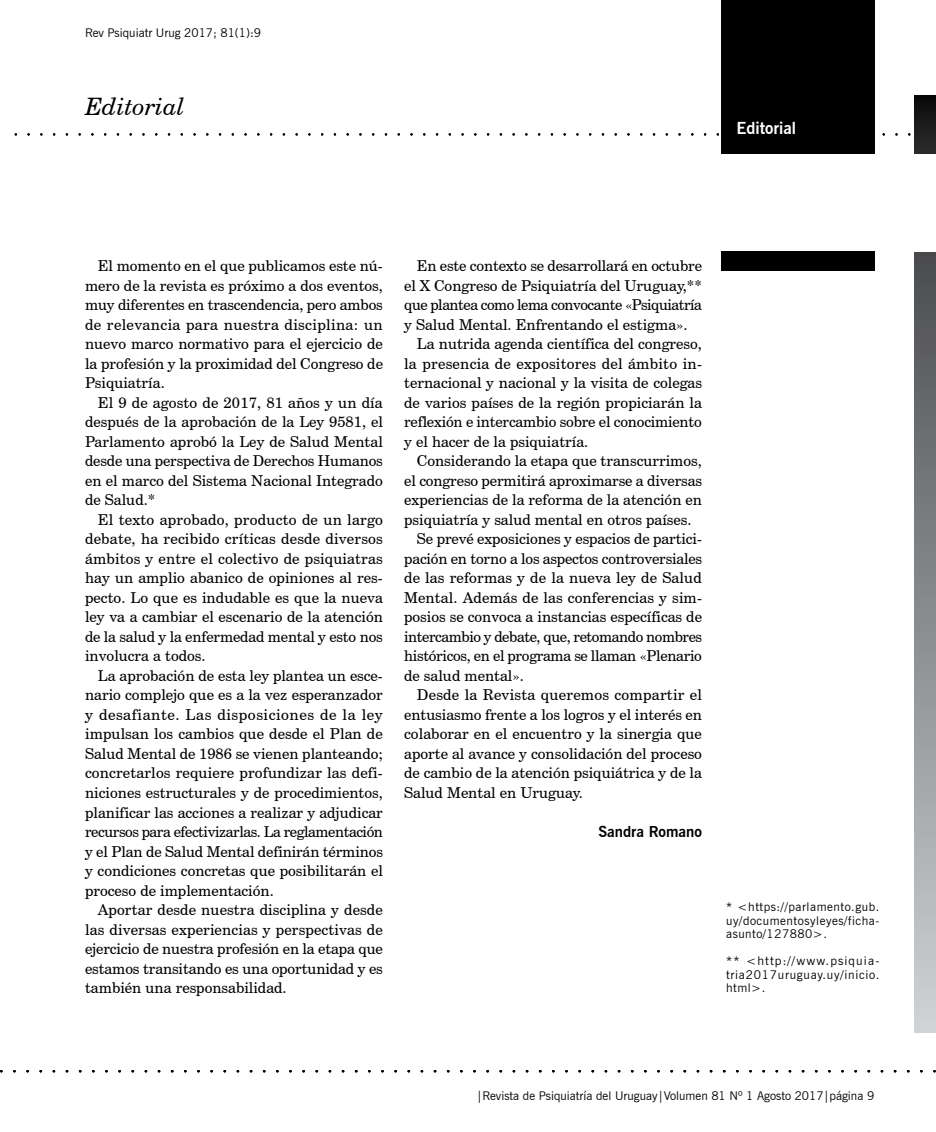
<style>
.page{position:relative;width:936px;height:1132px;background:#fff}
.page>*{position:absolute;margin:0;border:0;box-sizing:border-box;transform-origin:0 0}
.t1{font:italic 24px "Century Schoolbook BT";color:#000}
.t2{font:700 16.5px "News Gothic BT";color:#fff}
.t3{font:15px/19.5px "Century Schoolbook BT";color:#000;text-align:justify}
.t4{font:15px "Century Schoolbook BT";letter-spacing:-.03em;color:#000}
.t5{font:15px "Century Schoolbook BT";letter-spacing:-.02em;color:#000}
.t6{font:15px "Century Schoolbook BT";letter-spacing:-.025em;color:#000}
.t7{font:700 15px "News Gothic BT";color:#000}
.t8{font:12px/13.5px "News Gothic BT";letter-spacing:.04em;color:#000;text-align:justify}
.t9{font:12px "News Gothic BT";color:#000}
</style>
<div class="page">
<div style="left:721px;top:251px;width:153px;height:20px;background:#000"></div>
<svg style="left:914px;top:95px;width:21px;height:936px;background:#858789"></svg>
<div style="left:721px;top:0;width:153px;height:154px;background:#000"></div>
<div style="left:903px;top:154px;width:32px;height:97px;background:#fff"></div>
<p class="t9" style="left:85px;top:25px;width:177px">Rev Psiquiatr Urug 2017; 81(1):9</p>
<h1 class="t1" style="left:85px;top:91px;width:101px">Editorial</h1>
<p class="t2" style="left:736px;top:118px;width:87px">Inform ción</p>
<p class="t2" style="left:736px;top:118px;width:61px">Editorial</p>
<p class="t3" style="left:85px;top:256px;width:299px;text-indent:13px">El momento en el que publicamos este nú&shy;mero de la revista es próximo a dos eventos, muy diferentes en trascendencia, pero ambos de relevancia para nuestra disciplina: un nuevo marco normativo para el ejercicio de la profesión y la proximidad del Congreso de Psiquiatría.</p>
<p class="t3" style="left:85px;top:392px;width:299px;text-indent:13px">El 9 de agosto de 2017, 81 años y un día después de la aprobación de la Ley 9581, el Parlamento aprobó la Ley de Salud Mental desde una perspectiva de Derechos Humanos en el marco del Sistema Nacional Integrado de Salud.*</p>
<p class="t3" style="left:85px;top:509px;width:299px;text-indent:13px">El texto aprobado, producto de un largo debate, ha recibido críticas desde diversos ámbitos y entre el colectivo de psiquiatras hay un amplio abanico de opiniones al res&shy;pecto. Lo que es indudable es que la nueva ley va a cambiar el escenario de la atención de la salud y la enfermedad mental y esto nos involucra a todos.</p>
<p class="t3" style="left:85px;top:665px;width:299px;text-indent:13px">La aprobación de esta ley plantea un esce&shy;nario complejo que es a la vez esperanzador y desafiante. Las disposiciones de la ley impulsan los cambios que desde el Plan de Salud Mental de 1986 se vienen planteando; concretarlos requiere profundizar las defi&shy;niciones estructurales y de procedimientos, planificar las acciones a realizar y adjudicar recursos para efectivizarlas. La reglamentación y el Plan de Salud Mental definirán términos y condiciones concretas que posibilitarán el proceso de implementación.</p>
<p class="t3" style="left:85px;top:899px;width:299px;text-indent:13px">Aportar desde nuestra disciplina y desde las diversas experiencias y perspectivas de ejercicio de nuestra profesión en la etapa que estamos transitando es una oportunidad y es también una responsabilidad.</p>
<p class="t3" style="left:417px;top:256px;width:286px">En este contexto se desarrollará en octubre</p>
<p class="t3" style="left:404px;top:275px;width:299px">el X Congreso de Psiquiatría del Uruguay,**</p>
<p class="t4" style="left:404px;top:295px;width:299px">que plantea como lema convocante «Psiquiatría</p>
<p class="t3" style="left:404px;top:314px;width:285px">y Salud Mental. Enfrentando el estigma».</p>
<p class="t3" style="left:417px;top:334px;width:286px">La nutrida agenda científica del congreso,</p>
<p class="t3" style="left:404px;top:353px;width:299px">la presencia de expositores del ámbito in-</p>
<p class="t3" style="left:404px;top:373px;width:299px">ternacional y nacional y la visita de colegas</p>
<p class="t3" style="left:404px;top:392px;width:299px">de varios países de la región propiciarán la</p>
<p class="t3" style="left:404px;top:412px;width:299px">reflexión e intercambio sobre el conocimiento</p>
<p class="t3" style="left:404px;top:431px;width:186px">y el hacer de la psiquiatría.</p>
<p class="t3" style="left:417px;top:451px;width:286px">Considerando la etapa que transcurrimos,</p>
<p class="t3" style="left:404px;top:470px;width:299px">el congreso permitirá aproximarse a diversas</p>
<p class="t3" style="left:404px;top:490px;width:299px">experiencias de la reforma de la atención en</p>
<p class="t3" style="left:404px;top:509px;width:289px">psiquiatría y salud mental en otros países.</p>
<p class="t3" style="left:417px;top:529px;width:286px">Se prevé exposiciones y espacios de partici-</p>
<p class="t3" style="left:404px;top:548px;width:299px">pación en torno a los aspectos controversiales</p>
<p class="t3" style="left:404px;top:568px;width:299px">de las reformas y de la nueva ley de Salud</p>
<p class="t3" style="left:404px;top:587px;width:299px">Mental. Además de las conferencias y sim-</p>
<p class="t3" style="left:404px;top:607px;width:299px">posios se convoca a instancias específicas de</p>
<p class="t6" style="left:404px;top:627px;width:299px">intercambio y debate, que, retomando nombres</p>
<p class="t5" style="left:404px;top:646px;width:299px">históricos, en el programa se llaman «Plenario</p>
<p class="t3" style="left:404px;top:665px;width:121px">de salud mental».</p>
<p class="t3" style="left:417px;top:685px;width:286px">Desde la Revista queremos compartir el</p>
<p class="t3" style="left:404px;top:704px;width:299px">entusiasmo frente a los logros y el interés en</p>
<p class="t3" style="left:404px;top:724px;width:299px">colaborar en el encuentro y la sinergia que</p>
<p class="t3" style="left:404px;top:743px;width:299px">aporte al avance y consolidación del proceso</p>
<p class="t3" style="left:404px;top:763px;width:299px">de cambio de la atención psiquiátrica y de la</p>
<p class="t3" style="left:404px;top:782px;width:180px">Salud Mental en Uruguay.</p>
<p class="t7" style="left:598px;top:822px;width:105px">Sandra Romano</p>
<p class="t8" style="left:726px;top:899px;width:155px">* &lt;https://parlamento.gub. uy/documentosyleyes/ficha&shy;asunto/127880&gt;.</p>
<p class="t8" style="left:726px;top:953px;width:155px">** &lt;http://www.psiquia&shy;tria2017uruguay.uy/inicio. html&gt;.</p>
<p class="t9" style="left:476px;top:1087px;width:399px">|Revista de Psiquiatría del Uruguay|Volumen 81 Nº 1 Agosto 2017|página 9</p>
</div>
